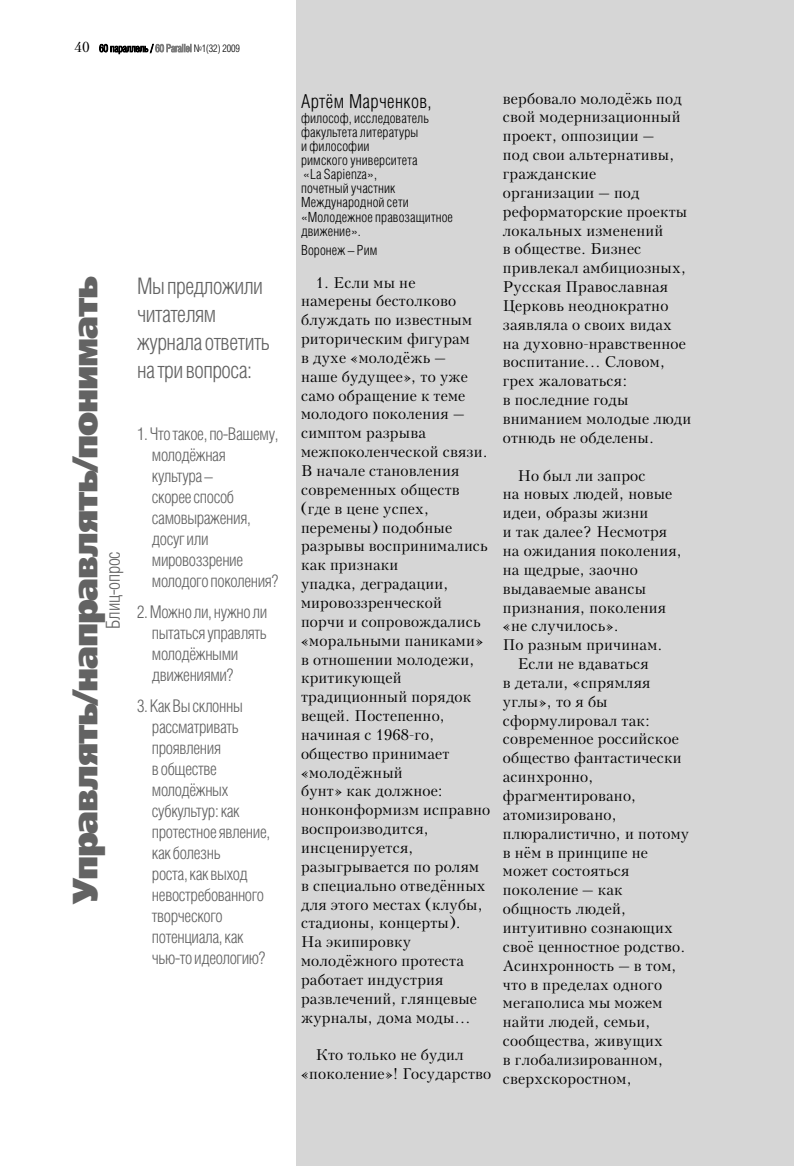
<style>
.page{position:relative;width:794px;height:1166px;background:#fff}
.page>*{position:absolute;margin:0;border:0;box-sizing:border-box;transform-origin:0 0}
.t1{font:35px "Free Set Black C";letter-spacing:-.035em;color:#636363}
.t2{font:300 22.75px/28px "Helios Cond";letter-spacing:-.02em;color:#636363}
.t3{font:300 19.25px "Helios Cond";letter-spacing:.02em;color:#000}
.t4{font:300 19.25px "Helios Cond";letter-spacing:-.01em;color:#636363}
.t5{font:300 17.5px/21px "Helios Cond";letter-spacing:-.02em;color:#636363}
.t6{font:14.88px/18.9px "Kudrashov C";letter-spacing:.01em;color:#000}
.t7{font:300 14px/14.2px "Helios Cond";letter-spacing:.01em;color:#000}
</style>
<div class="page">
<div style="left:296px;top:0;width:498px;height:1166px;background:#d6d6d6"></div>
<svg style="left:99px;top:44px;width:92px;height:10px"></svg>
<h1 class="t1" style="left:63px;top:904px;width:629px;rotate:-90deg">Управлять/направлять/понимать</h1>
<p class="t4" style="left:102px;top:629px;width:79px;rotate:-90deg">Блиц-опрос</p>
<h2 class="t2" style="left:137px;top:272px;width:135px">Мы предложили читателям журнала ответить на три вопроса:</h2>
<p class="t5" style="left:152px;top:423px;width:128px;text-indent:-15px">1. Что такое, по-Вашему, молодёжная культура–<br>скорее способ самовыражения, досуг или мировоззрение молодого поколения?</p>
<p class="t5" style="left:152px;top:601px;width:117px;text-indent:-15px">2. Можно ли, нужно ли пытаться управлять молодёжными движениями?</p>
<p class="t5" style="left:152px;top:695px;width:120px;text-indent:-15px">3. Как Вы склонны рассматривать проявления<br>в обществе молодёжных субкультур: как протестное явление, как болезнь<br>роста, как выход невостребованного творческого потенциала, как чью-то идеологию?</p>
<p class="t3" style="left:301px;top:91px;width:132px">Артём Марченков,</p>
<p class="t7" style="left:301px;top:110px;width:153px">философ, исследователь факультета литературы<br>и философии<br>римского университета<br>«La Sapienza»,<br>почетный участник<br>Международной сети «Молодежное правозащитное движение».</p>
<p class="t7" style="left:301px;top:242px;width:78px">Воронеж – Рим</p>
<p class="t6" style="left:301px;top:273px;width:191px;text-indent:15px">1. Если мы не<br>намерены бестолково блуждать по известным риторическим фигурам<br>в духе «молодёжь –<br>наше будущее», то уже само обращение к теме молодого поколения – симптом разрыва межпоколенческой связи.<br>В начале становления современных обществ (где в цене успех, перемены) подобные разрывы воспринимались как признаки<br>упадка, деградации, мировоззренческой<br>порчи и сопровождались «моральными паниками» в отношении молодежи, критикующей традиционный порядок вещей. Постепенно, начиная с 1968-го, общество принимает «молодёжный<br>бунт» как должное: нонконформизм исправно воспроизводится, инсценируется, разыгрывается по ролям в специально отведённых для этого местах (клубы, стадионы, концерты).<br>На экипировку молодёжного протеста работает индустрия развлечений, глянцевые журналы, дома моды...</p>
<p class="t6" style="left:301px;top:1046px;width:192px;text-indent:15px">Кто только не будил «поколение»! Государство</p>
<p class="t6" style="left:503px;top:89px;width:190px">вербовало молодёжь под свой модернизационный проект, оппозиции –<br>под свои альтернативы, гражданские<br>организации – под реформаторские проекты локальных изменений<br>в обществе. Бизнес привлекал амбициозных,<br>Русская Православная<br>Церковь неоднократно заявляла о своих видах на духовно-нравственное воспитание... Словом, грех жаловаться:<br>в последние годы вниманием молодые люди отнюдь не обделены.</p>
<p class="t6" style="left:518px;top:466px;width:129px">Но был ли запрос</p>
<p class="t6" style="left:503px;top:485px;width:171px">на новых людей, новые</p>
<p class="t6" style="left:503px;top:504px;width:147px">идеи, образы жизни</p>
<p class="t6" style="left:503px;top:523px;width:166px">и так далее? Несмотря</p>
<p class="t6" style="left:503px;top:541px;width:181px">на ожидания поколения,</p>
<p class="t6" style="left:503px;top:560px;width:137px">на щедрые, заочно</p>
<p class="t6" style="left:503px;top:579px;width:145px">выдаваемые авансы</p>
<p class="t6" style="left:503px;top:598px;width:165px">признания, поколения</p>
<p class="t6" style="left:503px;top:617px;width:118px">«не случилось».</p>
<p class="t6" style="left:503px;top:636px;width:161px">По разным причинам.</p>
<p class="t6" style="left:518px;top:655px;width:133px">Если не вдаваться</p>
<p class="t6" style="left:503px;top:673px;width:149px">в детали, «спрямляя</p>
<p class="t6" style="left:503px;top:692px;width:106px">углы», то я бы</p>
<p class="t6" style="left:503px;top:711px;width:149px">сформулировал так:</p>
<p class="t6" style="left:503px;top:730px;width:177px">современное российское</p>
<p class="t6" style="left:503px;top:749px;width:180px">общество фантастически</p>
<p class="t6" style="left:503px;top:768px;width:92px">асинхронно,</p>
<p class="t6" style="left:503px;top:786px;width:135px">фрагментировано,</p>
<p class="t6" style="left:503px;top:805px;width:116px">атомизировано,</p>
<p class="t6" style="left:503px;top:824px;width:188px">плюралистично, и потому</p>
<p class="t6" style="left:503px;top:843px;width:147px">в нём в принципе не</p>
<p class="t6" style="left:503px;top:862px;width:128px">может состояться</p>
<p class="t6" style="left:503px;top:881px;width:121px">поколение – как</p>
<p class="t6" style="left:503px;top:900px;width:125px">общность людей,</p>
<p class="t6" style="left:503px;top:918px;width:172px">интуитивно сознающих</p>
<p class="t6" style="left:503px;top:937px;width:184px">своё ценностное родство.</p>
<p class="t6" style="left:503px;top:956px;width:175px">Асинхронность – в том,</p>
<p class="t6" style="left:503px;top:975px;width:161px">что в пределах одного</p>
<p class="t6" style="left:503px;top:994px;width:161px">мегаполиса мы можем</p>
<p class="t6" style="left:503px;top:1013px;width:149px">найти людей, семьи,</p>
<p class="t6" style="left:503px;top:1031px;width:161px">сообщества, живущих</p>
<p class="t6" style="left:503px;top:1050px;width:162px">в глобализированном,</p>
<p class="t6" style="left:503px;top:1069px;width:131px">сверхскоростном,</p>
</div>
